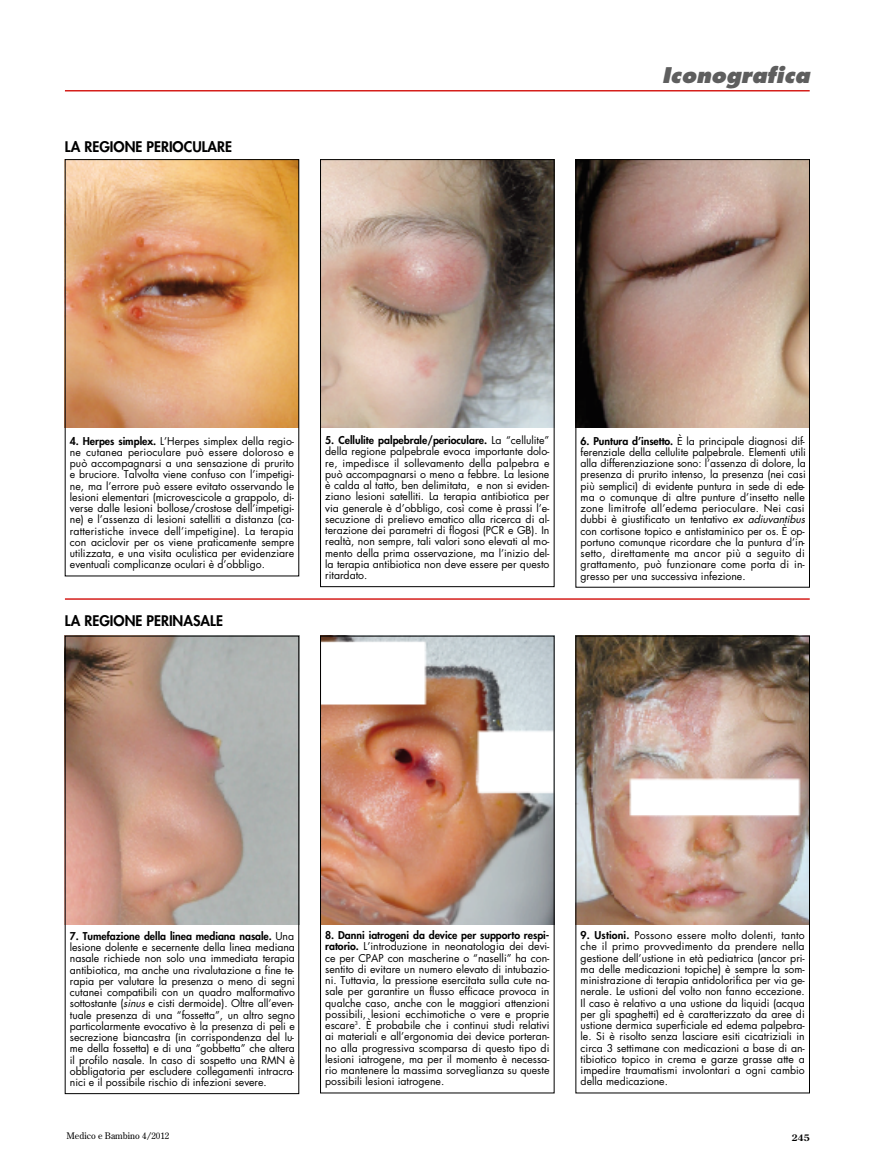
<style>
.page{position:relative;width:877px;height:1174px;background:#fff}
.page>*{position:absolute;margin:0;border:0;box-sizing:border-box;transform-origin:0 0}
.t1{font:italic 800 21px "Futura";color:#5e5e5e}
.t2{font:800 14.25px "Futura";color:#000}
.t3{font:10.5px/11.2px "Futura";color:#000;text-align:justify}
.t4{font:9px "Century Old Style";color:#000}
.t5{font:700 9px "Century Old Style";color:#000}
.s1{font-weight:800}
.s2{font-style:italic}
</style>
<div class="page">
<hr style="left:65px;top:90px;width:744px;height:1px;background:#d51f1b">
<img style="left:67px;top:638px;width:230px;height:286px">
<img style="left:322px;top:638px;width:230px;height:286px">
<img style="left:577px;top:638px;width:230px;height:286px">
<img style="left:67px;top:161px;width:230px;height:266px">
<img style="left:322px;top:161px;width:230px;height:266px">
<img style="left:577px;top:161px;width:230px;height:266px">
<hr style="left:65px;top:598px;width:744px;height:1px;background:#d51f1b">
<div style="left:575px;top:636px;width:234px;height:457px;border:1px solid #000"></div>
<div style="left:320px;top:636px;width:234px;height:457px;border:1px solid #000"></div>
<div style="left:575px;top:159px;width:234px;height:428px;border:1px solid #000"></div>
<div style="left:320px;top:159px;width:234px;height:428px;border:1px solid #000"></div>
<div style="left:65px;top:636px;width:234px;height:457px;border:1px solid #000"></div>
<h2 class="t2" style="left:65px;top:137px;width:168px">LA REGIONE PERIOCULARE</h2>
<h1 class="t1" style="left:661px;top:62px;width:149px">Iconografica</h1>
<p class="t3" style="left:70px;top:435px;width:226px"><span class="s1">4. Herpes simplex.</span> L’Herpes simplex della regio&shy;ne cutanea perioculare può essere doloroso e può accompagnarsi a una sensazione di prurito e bruciore. Talvolta viene confuso con l’impetigi&shy;ne, ma l’errore può essere evitato osservando le lesioni elementari (microvescicole a grappolo, di&shy;verse dalle lesioni bollose/crostose dell’impetigi&shy;ne) e l’assenza di lesioni satelliti a distanza (ca&shy;ratteristiche invece dell’impetigine). La terapia con aciclovir per os viene praticamente sempre utilizzata, e una visita oculistica per evidenziare eventuali complicanze oculari è d’obbligo.</p>
<h2 class="t2" style="left:65px;top:611px;width:159px">LA REGIONE PERINASALE</h2>
<p class="t3" style="left:325px;top:434px;width:226px"><span class="s1">5. Cellulite palpebrale/perioculare.</span> La “cellulite” della regione palpebrale evoca importante dolo&shy;re, impedisce il sollevamento della palpebra e può accompagnarsi o meno a febbre. La lesione è calda al tatto, ben delimitata, e non si eviden&shy;ziano lesioni satelliti. La terapia antibiotica per via generale è d’obbligo, così come è prassi l’e&shy;secuzione di prelievo ematico alla ricerca di al&shy;terazione dei parametri di flogosi (PCR e GB). In realtà, non sempre, tali valori sono elevati al mo&shy;mento della prima osservazione, ma l’inizio del&shy;la terapia antibiotica non deve essere per questo ritardato.</p>
<p class="t3" style="left:580px;top:435px;width:227px"><span class="s1">6. Puntura d’insetto.</span> È la principale diagnosi dif&shy;ferenziale della cellulite palpebrale. Elementi utili alla differenziazione sono: l’assenza di dolore, la presenza di prurito intenso, la presenza (nei casi più semplici) di evidente puntura in sede di ede&shy;ma o comunque di altre punture d’insetto nelle zone limitrofe all’edema perioculare. Nei casi dubbi è giustificato un tentativo <span class="s2">ex adiuvantibus </span>con cortisone topico e antistaminico per os. È op&shy;portuno comunque ricordare che la puntura d’in&shy;setto, direttamente ma ancor più a seguito di grattamento, può funzionare come porta di in&shy;gresso per una successiva infezione.</p>
<p class="t3" style="left:70px;top:930px;width:226px"><span class="s1">7. Tumefazione della linea mediana nasale.</span> Una lesione dolente e secernente della linea mediana nasale richiede non solo una immediata terapia antibiotica, ma anche una rivalutazione a fine te&shy;rapia per valutare la presenza o meno di segni cutanei compatibili con un quadro malformativo sottostante (<span class="s2">sinus</span> e cisti dermoide). Oltre all’even&shy;tuale presenza di una “fossetta”, un altro segno particolarmente evocativo è la presenza di peli e secrezione biancastra (in corrispondenza del lu&shy;me della fossetta) e di una “gobbetta” che altera il profilo nasale. In caso di sospetto una RMN è obbligatoria per escludere collegamenti intracra&shy;nici e il possibile rischio di infezioni severe.</p>
<p class="t3" style="left:325px;top:929px;width:226px"><span class="s1">8. Danni iatrogeni da device per supporto respi&shy;ratorio.</span> L’introduzione in neonatologia dei devi&shy;ce per CPAP con mascherine o “naselli” ha con&shy;sentito di evitare un numero elevato di intubazio&shy;ni. Tuttavia, la pressione esercitata sulla cute na&shy;sale per garantire un flusso efficace provoca in qualche caso, anche con le maggiori attenzioni possibili, lesioni ecchimotiche o vere e proprie escare<sup>3</sup>. È probabile che i continui studi relativi ai materiali e all’ergonomia dei device porteran&shy;no alla progressiva scomparsa di questo tipo di lesioni iatrogene, ma per il momento è necessa&shy;rio mantenere la massima sorveglianza su queste possibili lesioni iatrogene.</p>
<p class="t3" style="left:580px;top:929px;width:226px"><span class="s1">9. Ustioni.</span> Possono essere molto dolenti, tanto che il primo provvedimento da prendere nella gestione dell’ustione in età pediatrica (ancor pri&shy;ma delle medicazioni topiche) è sempre la som&shy;ministrazione di terapia antidolorifica per via ge&shy;nerale. Le ustioni del volto non fanno eccezione.<br>Il caso è relativo a una ustione da liquidi (acqua per gli spaghetti) ed è caratterizzato da aree di ustione dermica superficiale ed edema palpebra&shy;le. Si è risolto senza lasciare esiti cicatriziali in circa 3 settimane con medicazioni a base di an&shy;tibiotico topico in crema e garze grasse atte a impedire traumatismi involontari a ogni cambio della medicazione.</p>
<p class="t4" style="left:66px;top:1130px;width:104px">Medico e Bambino 4/2012</p>
<p class="t5" style="left:791px;top:1131px;width:19px">245</p>
</div>
